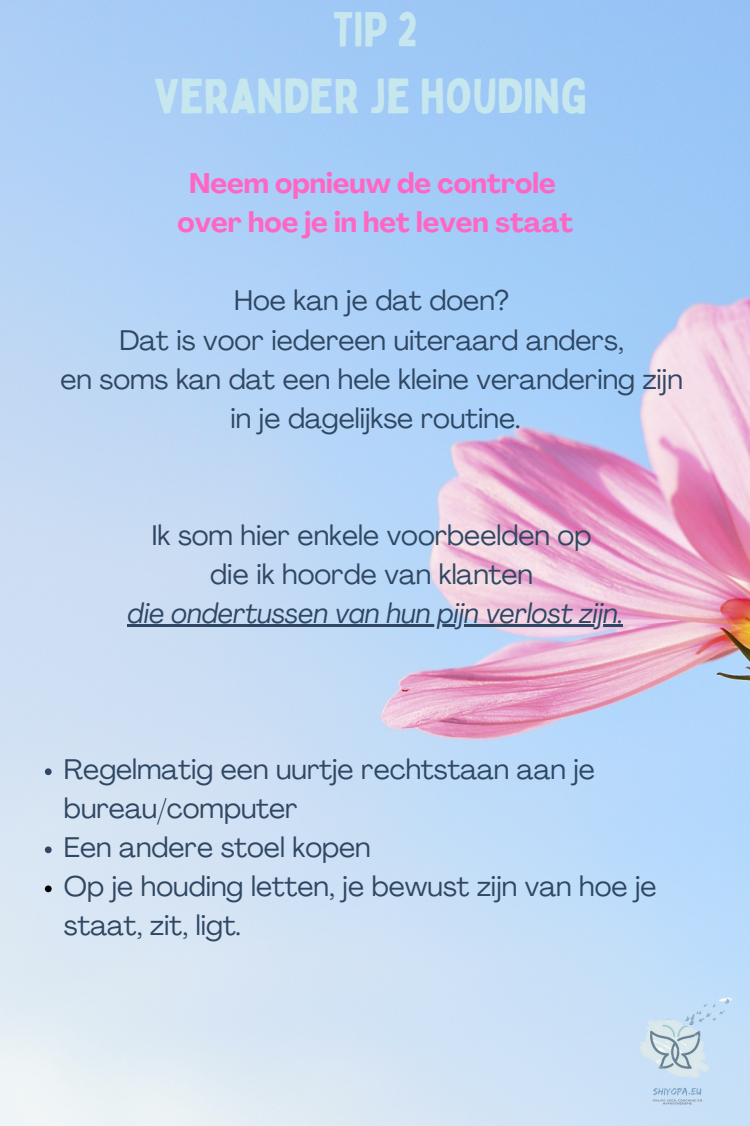
<style>
.page{position:relative;width:750px;height:1126px;background:#fff}
.page>*{position:absolute;margin:0;border:0;box-sizing:border-box;transform-origin:0 0}
.t1{font:48px/66.8px "Bobby Jones";color:#c7e7ee;text-align:center}
.t2{font:28px/39px "Agrandir";color:#2f4762}
.t3{font:700 28px/39px "Agrandir";color:#ff66c4;text-align:center}
.t4{font:italic 28px "Agrandir";color:#2f4762}
</style>
<div class="page">
<img style="left:0;top:0;width:750px;height:1125px">
<img style="left:615px;top:990px;width:120px;height:120px">
<hr style="left:128px;top:624px;width:495px;height:2px;background:#2f4762">
<svg style="left:45px;top:768px;width:7px;height:6px"></svg>
<svg style="left:45px;top:846px;width:7px;height:6px"></svg>
<svg style="left:45px;top:885px;width:7px;height:6px"></svg>
<h2 class="t1" style="left:154px;top:-5px;width:434px">TIP 2<br>VERANDER JE HOUDING</h2>
<p class="t3" style="left:177px;top:167px;width:397px">Neem opnieuw de controle over hoe je in het leven staat</p>
<p class="t2" style="left:234px;top:284px;width:276px">Hoe kan je dat doen?</p>
<p class="t2" style="left:119px;top:323px;width:506px">Dat is voor iedereen uiteraard anders,</p>
<p class="t2" style="left:60px;top:362px;width:624px">en soms kan dat een hele kleine verandering zijn</p>
<p class="t2" style="left:230px;top:401px;width:292px">in je dagelijkse routine.</p>
<p class="t2" style="left:152px;top:518px;width:441px">Ik som hier enkele voorbeelden op</p>
<p class="t2" style="left:210px;top:557px;width:324px">die ik hoorde van klanten</p>
<p class="t4" style="left:128px;top:601px;width:497px">die ondertussen van hun pijn verlost zijn.</p>
<p class="t2" style="left:64px;top:752px;width:533px">Regelmatig een uurtje rechtstaan aan je bureau/computer</p>
<p class="t2" style="left:64px;top:830px;width:308px">Een andere stoel kopen</p>
<p class="t2" style="left:64px;top:869px;width:594px">Op je houding letten, je bewust zijn van hoe je staat, zit, ligt.</p>
</div>
